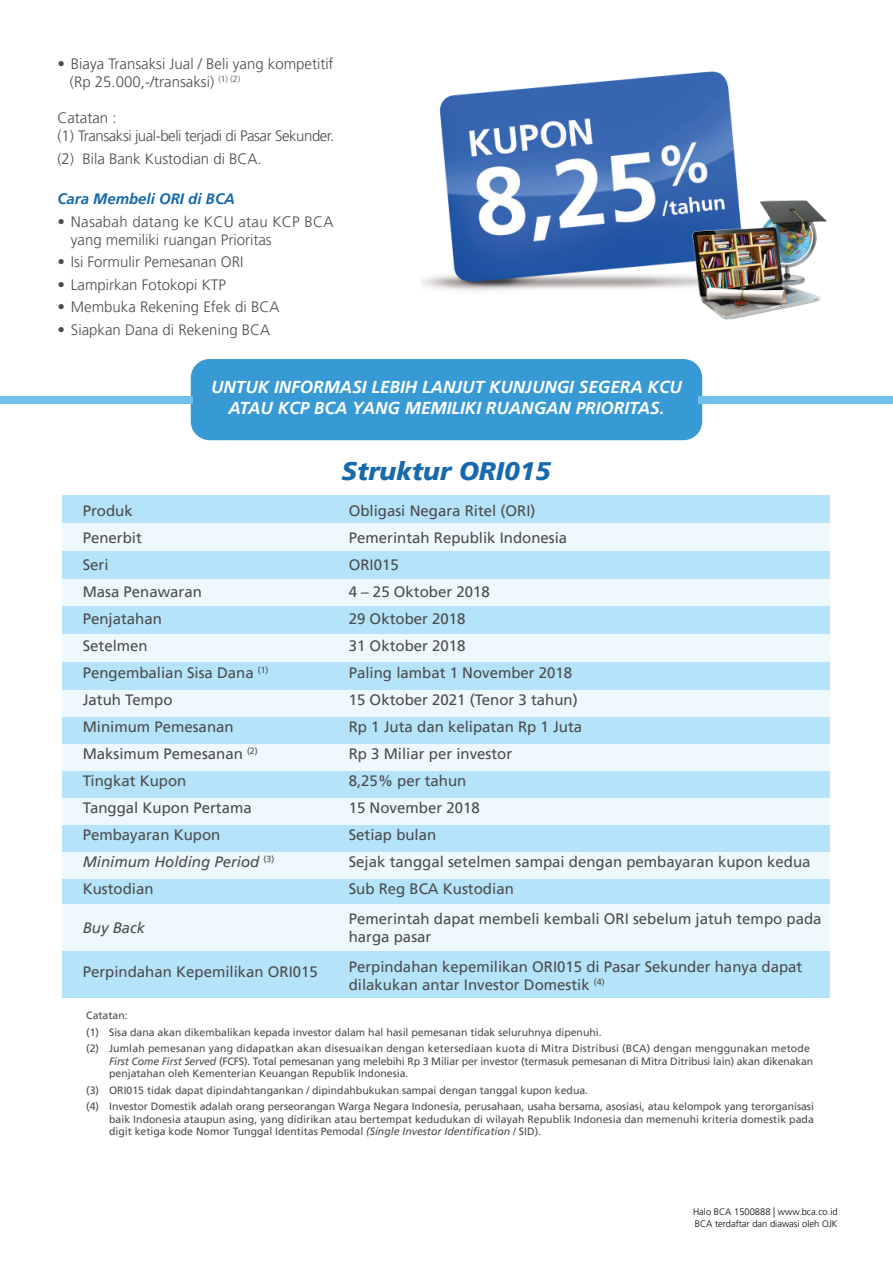
<style>
.page{position:relative;width:893px;height:1263px;background:#fff}
.page>*{position:absolute;margin:0;border:0;box-sizing:border-box;transform-origin:0 0}
.t1{font:italic 900 25.35px "Frutiger LT Pro";color:#1769ac}
.t2{font:italic 700 17.25px/20.7px "Frutiger LT Pro";color:#fff;text-align:center}
.t3{font:15px/27px "Frutiger LT Pro";color:#4b4c4d}
.t4{font:300 15px/18px "Frutiger LT Pro";color:#4b4c4d}
.t5{font:300 15px/18px "Frutiger LT Pro";letter-spacing:-.03em;color:#4b4c4d}
.t6{font:italic 700 15px "Frutiger LT Pro";color:#1769ac}
.t7{font:italic 15px "Frutiger LT Pro";color:#4b4c4d}
.t8{font:10.5px/16.5px "Frutiger LT Pro";color:#4b4c4d}
.t9{font:300 9.3px/11.2px "Frutiger LT Pro";color:#040504}
.s1{font-style:italic}
.s2{font-size:10.35px}
</style>
<div class="page">
<div style="left:63px;top:495px;width:767px;height:28px;background:#b5e3f9"></div>
<div style="left:63px;top:523px;width:767px;height:28px;background:#eef8fd"></div>
<div style="left:63px;top:551px;width:767px;height:28px;background:#b5e3f9"></div>
<div style="left:63px;top:579px;width:767px;height:27px;background:#eef8fd"></div>
<div style="left:63px;top:606px;width:767px;height:28px;background:#b5e3f9"></div>
<div style="left:63px;top:634px;width:767px;height:28px;background:#eef8fd"></div>
<div style="left:63px;top:662px;width:767px;height:27px;background:#b5e3f9"></div>
<div style="left:63px;top:690px;width:767px;height:27px;background:#eef8fd"></div>
<div style="left:63px;top:717px;width:767px;height:27px;background:#b5e3f9"></div>
<div style="left:63px;top:744px;width:767px;height:27px;background:#eef8fd"></div>
<div style="left:63px;top:771px;width:767px;height:26px;background:#b5e3f9"></div>
<div style="left:63px;top:798px;width:767px;height:27px;background:#eef8fd"></div>
<div style="left:63px;top:825px;width:767px;height:26px;background:#b5e3f9"></div>
<div style="left:63px;top:852px;width:767px;height:27px;background:#eef8fd"></div>
<div style="left:63px;top:879px;width:767px;height:26px;background:#b5e3f9"></div>
<div style="left:63px;top:905px;width:767px;height:46px;background:#eef8fd"></div>
<div style="left:63px;top:951px;width:767px;height:46px;background:#b5e3f9"></div>
<div style="left:191px;top:359px;width:511px;height:81px;background:#379ad5;border-radius:19px"></div>
<div style="left:0;top:396px;width:193px;height:7px;background:#71c1ec"></div>
<div style="left:699px;top:396px;width:194px;height:7px;background:#71c1ec"></div>
<img style="left:421px;top:71px;width:406px;height:249px">
<h3 class="t4" style="left:70px;top:55px;width:265px;text-indent:-13px">• Biaya Transaksi Jual / Beli yang kompetitif (Rp 25.000,-/transaksi) <sup>(1)</sup> <sup>(2)</sup></h3>
<h3 class="t5" style="left:57px;top:109px;width:278px">Catatan :<br>(1) Transaksi jual-beli terjadi di Pasar Sekunder.</h3>
<h3 class="t4" style="left:57px;top:149px;width:206px">(2) Bila Bank Kustodian di BCA.</h3>
<h3 class="t6" style="left:57px;top:190px;width:179px">Cara Membeli ORI di BCA</h3>
<h3 class="t4" style="left:71px;top:212px;width:264px;text-indent:-14px">• Nasabah datang ke KCU atau KCP BCA yang memiliki ruangan Prioritas</h3>
<h3 class="t4" style="left:57px;top:253px;width:187px">• Isi Formulir Pemesanan ORI</h3>
<h3 class="t4" style="left:57px;top:275px;width:170px">• Lampirkan Fotokopi KTP</h3>
<h3 class="t4" style="left:57px;top:298px;width:223px">• Membuka Rekening Efek di BCA</h3>
<h3 class="t4" style="left:57px;top:320px;width:214px">• Siapkan Dana di Rekening BCA</h3>
<h2 class="t2" style="left:211px;top:377px;width:472px">UNTUK INFORMASI LEBIH LANJUT KUNJUNGI SEGERA KCU<br>ATAU KCP BCA YANG MEMILIKI RUANGAN PRIORITAS.</h2>
<h3 class="t3" style="left:83px;top:498px;width:193px">Produk<br>Penerbit<br>Seri<br>Masa Penawaran<br>Penjatahan<br>Setelmen<br>Pengembalian Sisa Dana <sup>(1)<br></sup>Jatuh Tempo<br>Minimum Pemesanan<br>Maksimum Pemesanan <sup>(2)<br></sup>Tingkat Kupon<br>Tanggal Kupon Pertama<br>Pembayaran Kupon<br><span class="s1">Minimum Holding Period</span> <sup>(3)<br></sup>Kustodian</h3>
<h3 class="t7" style="left:83px;top:919px;width:64px">Buy Back</h3>
<h3 class="t3" style="left:83px;top:958px;width:237px">Perpindahan Kepemilikan ORI015</h3>
<h1 class="t1" style="left:342px;top:456px;width:211px">Struktur ORI015</h1>
<p class="t3" style="left:349px;top:498px;width:463px">Obligasi Negara Ritel (ORI)<br>Pemerintah Republik Indonesia<br>ORI015<br>4 – 25 Oktober 2018<br>29 Oktober 2018<br>31 Oktober 2018<br>Paling lambat 1 November 2018<br>15 Oktober 2021 (Tenor 3 tahun)<br>Rp 1 Juta dan kelipatan Rp 1 Juta<br>Rp 3 Miliar per investor<br>8,25% per tahun<br>15 November 2018<br>Setiap bulan<br>Sejak tanggal setelmen sampai dengan pembayaran kupon kedua<br>Sub Reg BCA Kustodian</p>
<h3 class="t3" style="left:349px;top:910px;width:474px;line-height:18px">Pemerintah dapat membeli kembali ORI sebelum jatuh tempo pada harga pasar</h3>
<h3 class="t3" style="left:349px;top:958px;width:455px;line-height:18px">Perpindahan kepemilikan ORI015 di Pasar Sekunder hanya dapat dilakukan antar Investor Domestik <sup>(4)</sup></h3>
<p class="t8" style="left:86px;top:1007px;width:725px">Catatan:<br>(1) Sisa dana akan dikembalikan kepada investor dalam hal hasil pemesanan tidak seluruhnya dipenuhi.<br>(2) Jumlah pemesanan yang didapatkan akan disesuaikan dengan ketersediaan kuota di Mitra Distribusi (BCA) dengan menggunakan metode</p>
<p class="t8" style="left:109px;top:1055px;width:706px;line-height:12.6px"><span class="s1">First Come First Served</span> (FCFS). Total pemesanan yang melebihi Rp 3 Miliar per investor (termasuk pemesanan di Mitra Ditribusi lain) akan dikenakan penjatahan oleh Kementerian Keuangan Republik Indonesia.</p>
<p class="t8" style="left:86px;top:1082px;width:729px">(3) ORI015 tidak dapat dipindahtangankan / dipindahbukukan sampai dengan tanggal kupon kedua.<br>(4) Investor Domestik adalah orang perseorangan Warga Negara Indonesia, perusahaan, usaha bersama, asosiasi, atau kelompok yang terorganisasi</p>
<p class="t8" style="left:109px;top:1113px;width:706px;line-height:12.6px">baik Indonesia ataupun asing, yang didirikan atau bertempat kedudukan di wilayah Republik Indonesia dan memenuhi kriteria domestik pada digit ketiga kode Nomor Tunggal Identitas Pemodal <span class="s1">(Single Investor Identification</span> / SID).</p>
<p class="t9" style="left:693px;top:1206px;width:146px">Halo BCA 1500888 <span class="s2">|</span> www.bca.co.id<br>BCA terdaftar dan diawasi oleh OJK</p>
</div>
